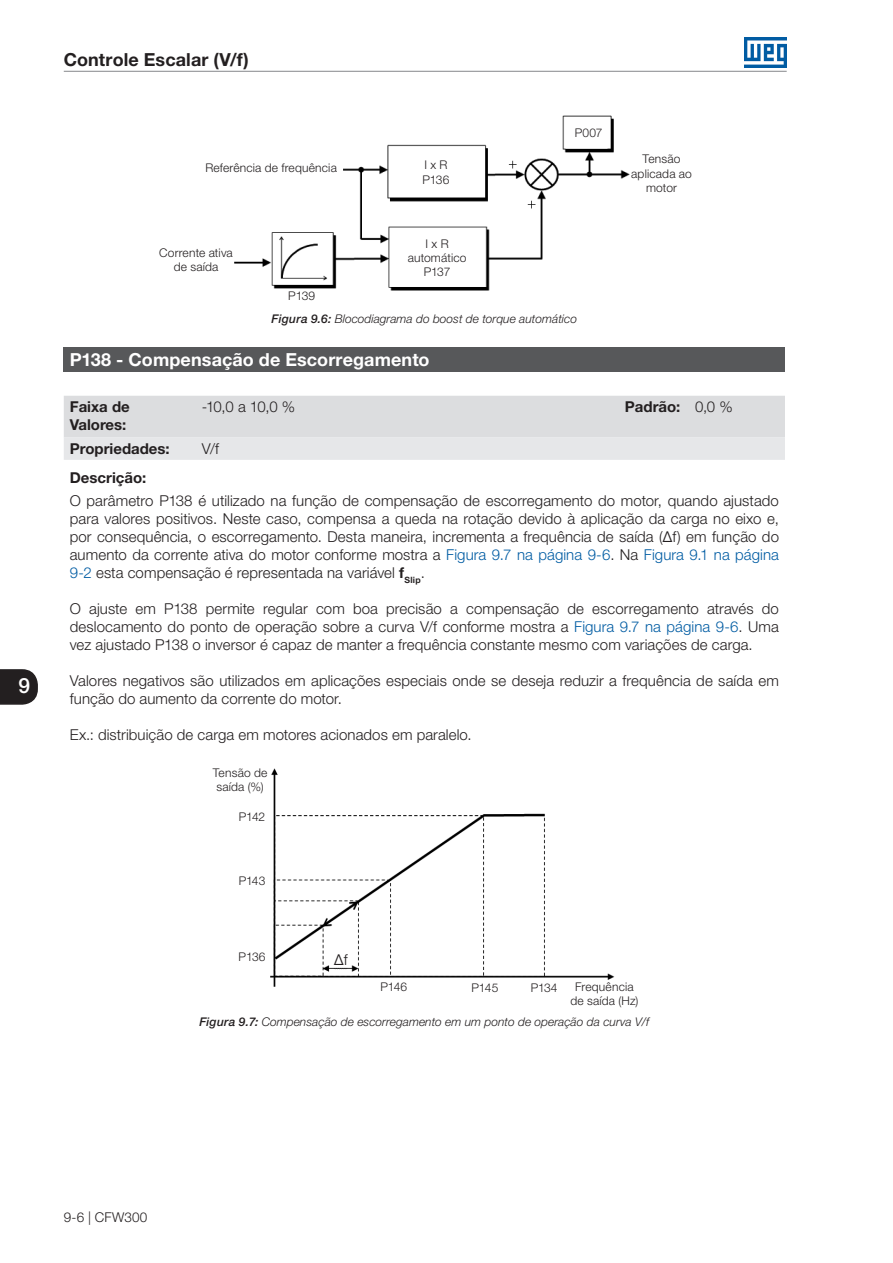
<style>
.page{position:relative;width:893px;height:1263px;background:#fff}
.page>*{position:absolute;margin:0;border:0;box-sizing:border-box;transform-origin:0 0}
.t1{font:500 21px "Helvetica Neue LT Pro";color:#fff}
._100_a_199{font:700 18px "Helvetica Neue LT Pro";letter-spacing:.005em;color:#fff}
.t2{font:700 18px "Helvetica Neue LT Pro";letter-spacing:.005em;color:#231f20}
.Texto{font:300 15px/18px "Helvetica Neue LT Pro";letter-spacing:.005em;color:#231f20;text-align:justify}
.Cabeçalho__Faixa_Pro{font:700 15px "Helvetica Neue LT Pro";color:#231f20}
.t3{font:300 13.5px "Helvetica Neue LT Pro";letter-spacing:.01em;color:#231f20}
.Texto_Figuras_-_Cent{font:300 12px/14.4px "Helvetica Neue LT Pro";letter-spacing:.015em;color:#231f20;text-align:center}
.t4{font:italic 300 12px "Helvetica Neue LT Pro";color:#231f20}
.s1{font-weight:500}
.s2{color:#015ca3}
.s3{font-weight:700}
</style>
<div class="page">
<hr style="left:64px;top:71px;width:723px;height:1px;background:#939598">
<img style="left:744px;top:38px;width:43px;height:29px">
<svg style="left:0;top:669px;width:38px;height:36px"></svg>
<img style="left:234px;top:115px;width:395px;height:176px">
<div style="left:200px;top:163px;width:142px;height:9px;background:#fff"></div>
<div style="left:64px;top:347px;width:721px;height:25px;background:#57585a"></div>
<svg style="left:64px;top:396px;width:721px;height:64px;background:#dfe0e2"></svg>
<img style="left:270px;top:768px;width:345px;height:219px">
<h1 class="t1" style="left:19px;top:673px;width:13px">9</h1>
<p class="t2" style="left:64px;top:48px;width:187px">Controle Escalar (V/f)</p>
<p class="Texto_Figuras_-_Cent" style="left:205px;top:160px;width:133px">Referência de frequência</p>
<p class="Texto_Figuras_-_Cent" style="left:159px;top:245px;width:75px">Corrente ativa de saída</p>
<p class="Texto_Figuras_-_Cent" style="left:288px;top:288px;width:28px">P139</p>
<p class="Texto_Figuras_-_Cent" style="left:422px;top:158px;width:28px;text-align:left">I x R<br>P136</p>
<p class="Texto_Figuras_-_Cent" style="left:426px;top:236px;width:25px">I x R</p>
<p class="Texto_Figuras_-_Cent" style="left:408px;top:250px;width:60px">automático</p>
<p class="Texto_Figuras_-_Cent" style="left:424px;top:265px;width:28px">P137</p>
<p class="Texto_Figuras_-_Cent" style="left:575px;top:125px;width:29px">P007</p>
<p class="Texto_Figuras_-_Cent" style="left:631px;top:152px;width:62px">Tensão aplicada ao motor</p>
<p class="t4" style="left:272px;top:311px;width:307px"><span class="s1">Figura 9.6:</span> Blocodiagrama do boost de torque automático</p>
<p class="_100_a_199" style="left:70px;top:348px;width:361px">P138 - Compensação de Escorregamento</p>
<p class="Cabeçalho__Faixa_Pro" style="left:70px;top:398px;width:61px">Faixa de</p>
<p class="Cabeçalho__Faixa_Pro" style="left:70px;top:416px;width:58px">Valores:</p>
<p class="Texto" style="left:202px;top:398px;width:95px">-10,0 a 10,0 %</p>
<p class="Cabeçalho__Faixa_Pro" style="left:625px;top:398px;width:57px">Padrão:</p>
<p class="Texto" style="left:695px;top:398px;width:39px">0,0 %</p>
<p class="Cabeçalho__Faixa_Pro" style="left:70px;top:439px;width:101px">Propriedades:</p>
<p class="Texto" style="left:202px;top:439px;width:19px">V/f</p>
<p class="Cabeçalho__Faixa_Pro" style="left:70px;top:468px;width:78px">Descrição:</p>
<p class="Texto" style="left:70px;top:491px;width:711px">O parâmetro P138 é utilizado na função de compensação de escorregamento do motor, quando ajustado para valores positivos. Neste caso, compensa a queda na rotação devido à aplicação da carga no eixo e, por consequência, o escorregamento. Desta maneira, incrementa a frequência de saída (Δf) em função do aumento da corrente ativa do motor conforme mostra a <span class="s2">Figura 9.7 na página 9-6</span>. Na <span class="s2">Figura 9.1 na página 9-2</span> esta compensação é representada na variável <span class="s3">f</span><sub>Slip</sub>.</p>
<p class="Texto" style="left:70px;top:599px;width:711px">O ajuste em P138 permite regular com boa precisão a compensação de escorregamento através do deslocamento do ponto de operação sobre a curva V/f conforme mostra a <span class="s2">Figura 9.7 na página 9-6</span>. Uma vez ajustado P138 o inversor é capaz de manter a frequência constante mesmo com variações de carga.</p>
<p class="Texto" style="left:70px;top:671px;width:711px">Valores negativos são utilizados em aplicações especiais onde se deseja reduzir a frequência de saída em função do aumento da corrente do motor.</p>
<p class="Texto" style="left:70px;top:725px;width:403px">Ex.: distribuição de carga em motores acionados em paralelo.</p>
<p class="Texto_Figuras_-_Cent" style="left:213px;top:765px;width:56px">Tensão de saída (%)</p>
<p class="Texto_Figuras_-_Cent" style="left:239px;top:809px;width:28px">P142</p>
<p class="Texto_Figuras_-_Cent" style="left:239px;top:873px;width:28px">P143</p>
<p class="Texto_Figuras_-_Cent" style="left:239px;top:949px;width:28px">P136</p>
<p class="Texto" style="left:334px;top:950px;width:15px">Δf</p>
<p class="Texto_Figuras_-_Cent" style="left:381px;top:979px;width:28px">P146</p>
<p class="Texto_Figuras_-_Cent" style="left:472px;top:980px;width:28px">P145</p>
<p class="Texto_Figuras_-_Cent" style="left:531px;top:980px;width:28px">P134</p>
<p class="Texto_Figuras_-_Cent" style="left:570px;top:979px;width:70px">Frequência de saída (Hz)</p>
<p class="t4" style="left:199px;top:1015px;width:451px"><span class="s1">Figura 9.7:</span> Compensação de escorregamento em um ponto de operação da curva V/f</p>
<p class="t3" style="left:64px;top:1208px;width:85px">9-6 | CFW300</p>
</div>
